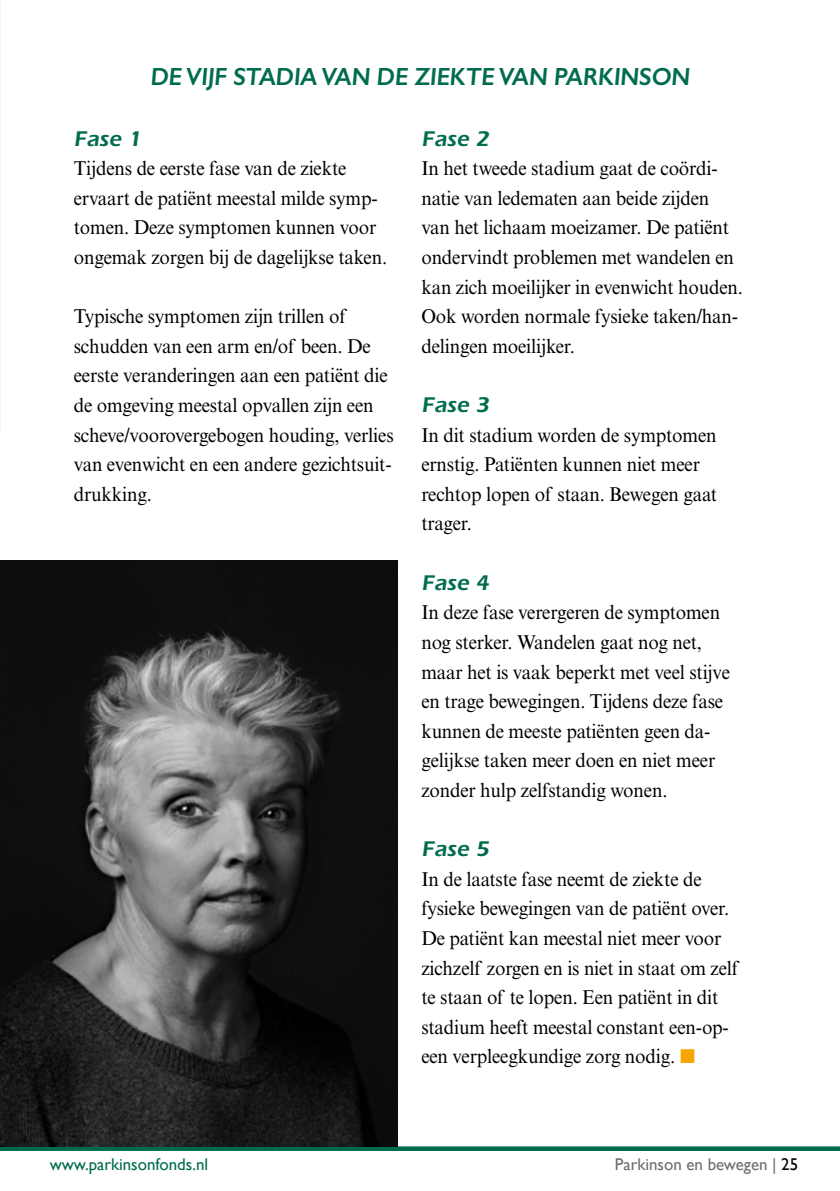
<style>
.page{position:relative;width:840px;height:1191px;background:#fff}
.page>*{position:absolute;margin:0;border:0;box-sizing:border-box;transform-origin:0 0}
.t1{font:600 24.8px "Gill Sans";color:#006c4f;scale:.95 1}
.t2{font:600 22px "ITC Eras Std";color:#006c4f}
.t3{font:20px/29.6px "Times New Roman MT Std";letter-spacing:-.01em;color:#000;scale:.95 1}
.t4{font:17px "Gill Sans";color:#006c4f}
.t5{font:17px "Gill Sans";color:#706f6f}
.s1{color:#f7a600}
.s2{color:#000}
</style>
<div class="page">
<svg style="left:0;top:1146px;width:839px;height:4px;background:#106951"></svg>
<img style="left:0;top:560px;width:397px;height:586px">
<p class="t1" style="left:150px;top:63px;width:571px">DE VIJF STADIA VAN DE ZIEKTE VAN PARKINSON</p>
<p class="t2" style="left:74px;top:130px;width:71px">Fase 1</p>
<p class="t3" style="left:74px;top:155px;width:331px">Tijdens de eerste fase van de ziekte ervaart de patiënt meestal milde symp&shy;tomen. Deze symptomen kunnen voor ongemak zorgen bij de dagelijkse taken.</p>
<p class="t3" style="left:74px;top:303px;width:338px">Typische symptomen zijn trillen of schudden van een arm en/of been. De eerste veranderingen aan een patiënt die de omgeving meestal opvallen zijn een scheve/voorovergebogen houding, verlies van evenwicht en een andere gezichtsuit&shy;drukking.</p>
<p class="t2" style="left:421px;top:130px;width:71px">Fase 2</p>
<p class="t3" style="left:421px;top:155px;width:340px">In het tweede stadium gaat de coördi&shy;natie van ledematen aan beide zijden van het lichaam moeizamer. De patiënt ondervindt problemen met wandelen en kan zich moeilijker in evenwicht houden.<br>Ook worden normale fysieke taken/han&shy;delingen moeilijker.</p>
<p class="t2" style="left:421px;top:396px;width:71px">Fase 3</p>
<p class="t3" style="left:421px;top:422px;width:312px">In dit stadium worden de symptomen ernstig. Patiënten kunnen niet meer rechtop lopen of staan. Bewegen gaat trager.</p>
<p class="t2" style="left:421px;top:574px;width:71px">Fase 4</p>
<p class="t3" style="left:421px;top:599px;width:326px">In deze fase verergeren de symptomen nog sterker. Wandelen gaat nog net, maar het is vaak beperkt met veel stijve en trage bewegingen. Tijdens deze fase kunnen de meeste patiënten geen da&shy;gelijkse taken meer doen en niet meer zonder hulp zelfstandig wonen.</p>
<p class="t2" style="left:421px;top:840px;width:71px">Fase 5</p>
<p class="t3" style="left:421px;top:866px;width:335px">In de laatste fase neemt de ziekte de fysieke bewegingen van de patiënt over.<br>De patiënt kan meestal niet meer voor zichzelf zorgen en is niet in staat om zelf te staan of te lopen. Een patiënt in dit stadium heeft meestal constant een-op&shy;een verpleegkundige zorg nodig. <span class="s1">■</span></p>
<p class="t4" style="left:50px;top:1157px;width:160px">www.parkinsonfonds.nl</p>
<p class="t5" style="left:614px;top:1157px;width:185px">Parkinson en bewegen | <span class="s2">25</span></p>
</div>
